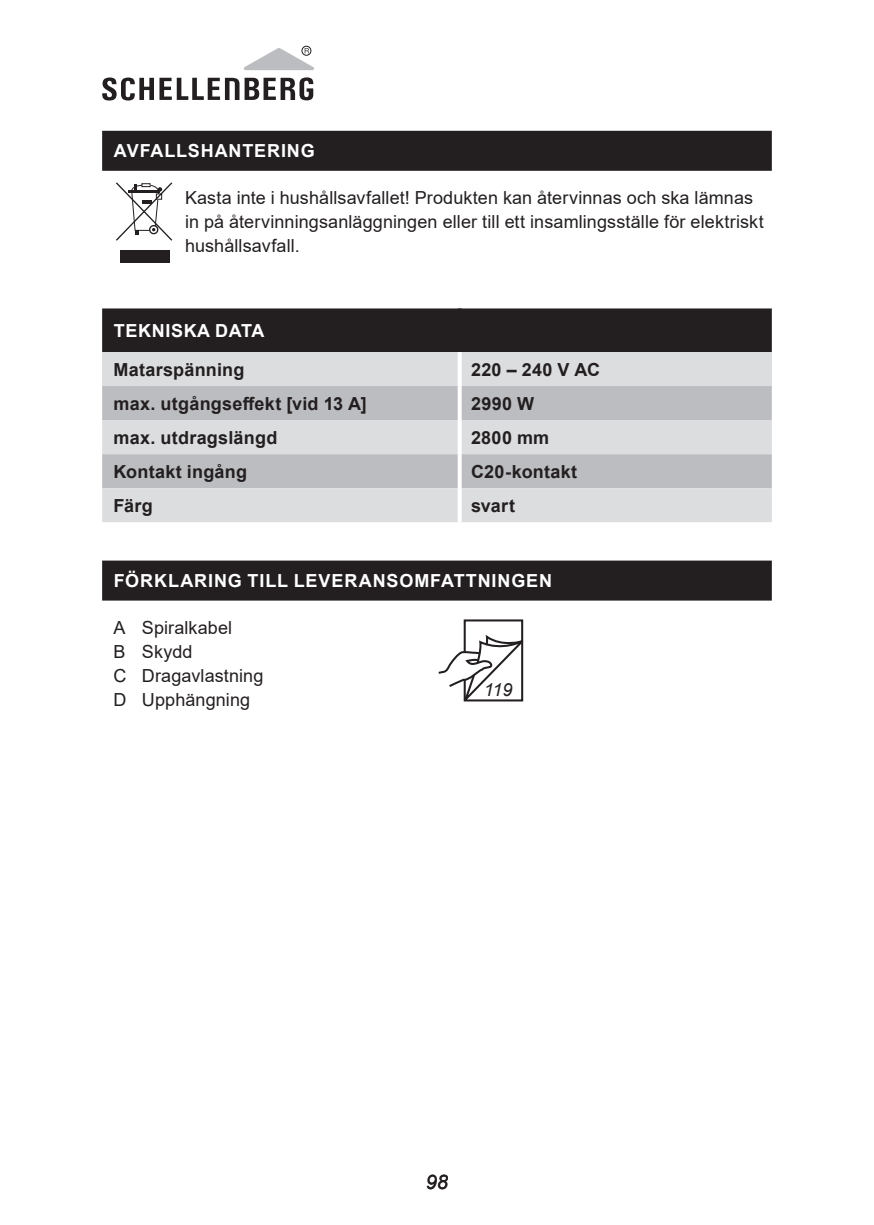
<style>
.page{position:relative;width:874px;height:1225px;background:#fff}
.page>*{position:absolute;margin:0;border:0;box-sizing:border-box;transform-origin:0 0}
.t1{font:italic 20px "Arial";color:#231f20}
._02_Text{font:18px/24px "Arial";letter-spacing:.005em;color:#231f20}
.t2{font:700 18px "Arial";letter-spacing:.015em;color:#231f20}
._02_Headline_schwarz{font:700 18px "Arial";letter-spacing:.045em;color:#fff}
._02_Copy_normal{font:18px "Arial";letter-spacing:.005em;color:#231f20}
.t3{font:italic 18px "Arial";color:#231f20}
</style>
<div class="page">
<div style="left:301px;top:46px;width:10px;height:10px;border:1px solid #231f20;border-radius:50%"></div>
<svg style="left:102px;top:77px;width:211px;height:24px"></svg>
<svg style="left:244px;top:48px;width:70px;height:22px"></svg>
<div style="left:102px;top:131px;width:669px;height:40px;background:#231f20"></div>
<div style="left:102px;top:560px;width:669px;height:40px;background:#231f20"></div>
<div style="left:102px;top:308px;width:669px;height:44px;background:#231f20"></div>
<div style="left:102px;top:352px;width:357px;height:34px;background:#dcdddf"></div>
<div style="left:459px;top:352px;width:312px;height:34px;background:#dcdddf"></div>
<div style="left:102px;top:386px;width:669px;height:34px;background:#bcbdc0"></div>
<svg style="left:102px;top:420px;width:669px;height:102px;background:#d1d2d4"></svg>
<hr style="left:457px;top:308px;width:4px;height:44px;background:#231f20">
<svg style="left:458px;top:352px;width:3px;height:34px"></svg>
<svg style="left:457px;top:386px;width:4px;height:34px"></svg>
<svg style="left:457px;top:420px;width:4px;height:34px"></svg>
<svg style="left:457px;top:454px;width:4px;height:34px"></svg>
<svg style="left:457px;top:488px;width:4px;height:34px"></svg>
<div style="left:120px;top:250px;width:50px;height:13px;background:#231f20"></div>
<svg style="left:116px;top:182px;width:57px;height:59px"></svg>
<svg style="left:438px;top:619px;width:86px;height:83px"></svg>
<p class="_02_Headline_schwarz" style="left:114px;top:138px;width:202px">AVFALLSHANTERING</p>
<p class="_02_Text" style="left:185px;top:186px;width:580px">Kasta inte i hushållsavfallet! Produkten kan återvinnas och ska lämnas in på återvinningsanläggningen eller till ett insamlingsställe för elektriskt hushållsavfall.</p>
<p class="_02_Headline_schwarz" style="left:114px;top:318px;width:152px">TEKNISKA DATA</p>
<p class="t2" style="left:113px;top:356px;width:132px">Matarspänning</p>
<p class="t2" style="left:471px;top:356px;width:130px">220 – 240 V AC</p>
<p class="t2" style="left:113px;top:391px;width:255px">max. utgångseffekt [vid 13 A]</p>
<p class="t2" style="left:471px;top:391px;width:65px">2990 W</p>
<p class="t2" style="left:113px;top:425px;width:165px">max. utdragslängd</p>
<p class="t2" style="left:471px;top:425px;width:80px">2800 mm</p>
<p class="t2" style="left:113px;top:459px;width:135px">Kontakt ingång</p>
<p class="t2" style="left:471px;top:459px;width:108px">C20-kontakt</p>
<p class="t2" style="left:113px;top:493px;width:41px">Färg</p>
<p class="t2" style="left:471px;top:493px;width:46px">svart</p>
<p class="_02_Headline_schwarz" style="left:114px;top:568px;width:439px">FÖRKLARING TILL LEVERANSOMFATTNINGEN</p>
<p class="_02_Copy_normal" style="left:113px;top:615px;width:120px">A Spiralkabel</p>
<p class="_02_Copy_normal" style="left:113px;top:639px;width:81px">B Skydd</p>
<p class="_02_Copy_normal" style="left:113px;top:663px;width:151px">C Dragavlastning</p>
<p class="_02_Copy_normal" style="left:113px;top:687px;width:138px">D Upphängning</p>
<p class="t3" style="left:483px;top:678px;width:30px">119</p>
<p class="t1" style="left:425px;top:1168px;width:24px">98</p>
</div>
